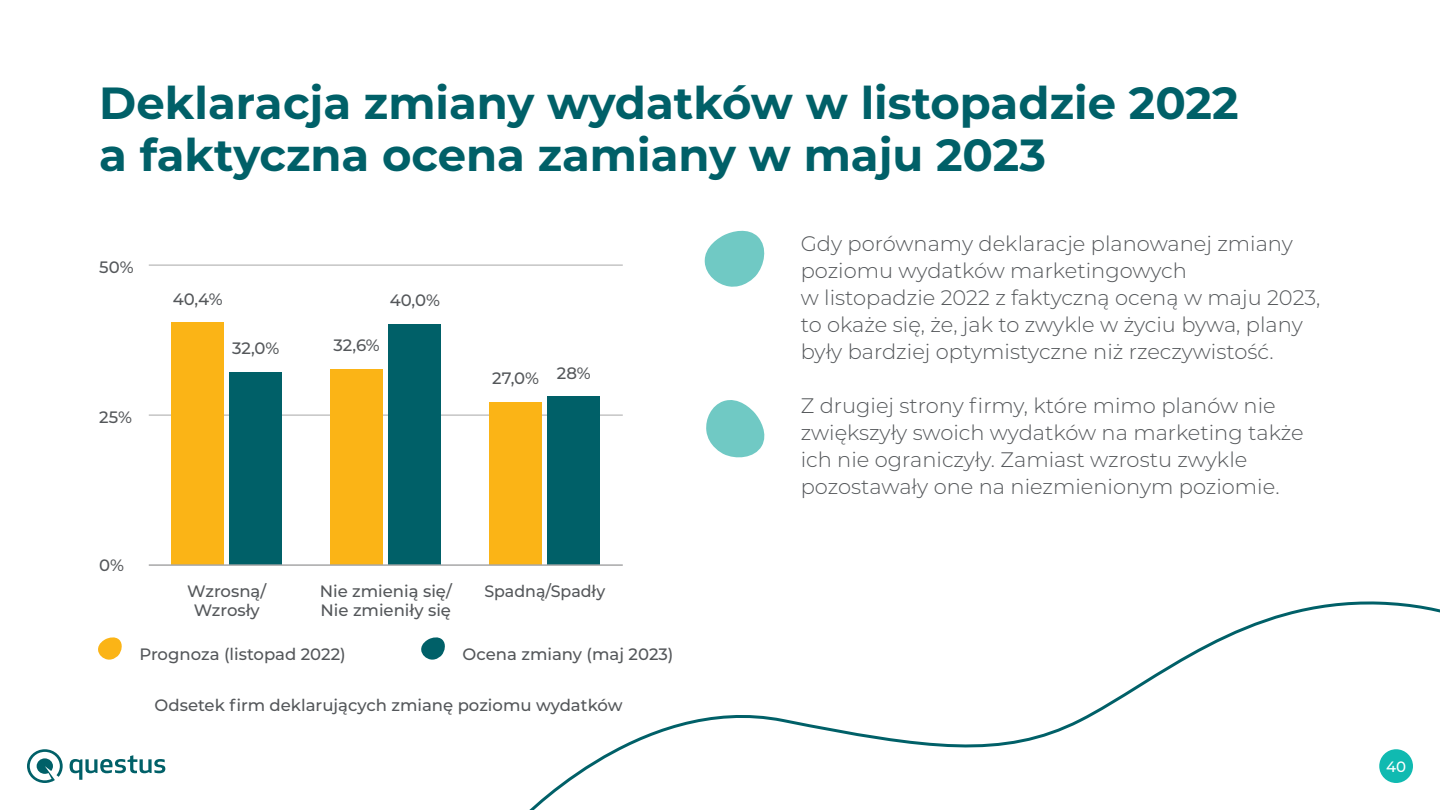
<style>
.page{position:relative;width:1440px;height:810px;background:#fff}
.page>*{position:absolute;margin:0;border:0;box-sizing:border-box;transform-origin:0 0}
.t1{font:700 45px "Montserrat";color:#006068}
.t2{font:300 21px/27px "Montserrat";color:#54575a}
.t3{font:500 16.5px/18.8px "Montserrat";color:#54575a;text-align:center}
.t4{font:500 16.5px "Montserrat";color:#54575a;scale:.96 1}
.t5{font:500 15px "Montserrat";color:#fff}
</style>
<div class="page">
<svg style="left:27px;top:749px;width:36px;height:34px"></svg>
<svg style="left:70px;top:755px;width:95px;height:25px"></svg>
<svg style="left:704px;top:230px;width:61px;height:57px"></svg>
<svg style="left:706px;top:400px;width:59px;height:58px"></svg>
<svg style="left:529px;top:601px;width:911px;height:209px"></svg>
<hr style="left:149px;top:415px;width:474px;height:1px;background:#a7a7a8">
<div style="left:171px;top:322px;width:53px;height:242px;background:#fbb416"></div>
<div style="left:230px;top:372px;width:52px;height:192px;background:#006068"></div>
<div style="left:330px;top:369px;width:53px;height:195px;background:#fbb416"></div>
<div style="left:389px;top:324px;width:52px;height:240px;background:#006068"></div>
<div style="left:489px;top:402px;width:53px;height:162px;background:#fbb416"></div>
<div style="left:548px;top:396px;width:52px;height:168px;background:#006068"></div>
<hr style="left:149px;top:265px;width:474px;height:1px;background:#a7a7a8">
<hr style="left:149px;top:564px;width:474px;height:2px;background:#a7a7a8">
<svg style="left:98px;top:637px;width:24px;height:23px"></svg>
<svg style="left:421px;top:637px;width:24px;height:23px"></svg>
<p class="t1" style="left:99px;top:70px;width:1141px">Deklaracja zmiany wydatków w listopadzie 2022</p>
<p class="t1" style="left:99px;top:123px;width:948px">a faktyczna ocena zamiany w maju 2023</p>
<p class="t3" style="left:99px;top:257px;width:36px">50%</p>
<p class="t3" style="left:99px;top:408px;width:34px">25%</p>
<p class="t3" style="left:173px;top:289px;width:51px">40,4%</p>
<p class="t3" style="left:390px;top:290px;width:52px">40,0%</p>
<p class="t3" style="left:232px;top:338px;width:49px">32,0%</p>
<p class="t3" style="left:334px;top:335px;width:48px">32,6%</p>
<p class="t3" style="left:492px;top:368px;width:48px">27,0%</p>
<p class="t3" style="left:557px;top:364px;width:35px">28%</p>
<p class="t3" style="left:99px;top:555px;width:26px">0%</p>
<p class="t3" style="left:187px;top:582px;width:80px">Wzrosną/<br>Wzrosły</p>
<p class="t3" style="left:320px;top:582px;width:134px;text-align:left">Nie zmienią się/<br>Nie zmieniły się</p>
<p class="t4" style="left:484px;top:580px;width:127px">Spadną/Spadły</p>
<p class="t3" style="left:139px;top:644px;width:208px">Prognoza (listopad 2022)</p>
<p class="t3" style="left:463px;top:644px;width:212px">Ocena zmiany (maj 2023)</p>
<p class="t3" style="left:155px;top:695px;width:469px">Odsetek firm deklarujących zmianę poziomu wydatków</p>
<p class="t2" style="left:801px;top:230px;width:494px">Gdy porównamy deklaracje planowanej zmiany poziomu wydatków marketingowych</p>
<p class="t2" style="left:801px;top:284px;width:521px">w listopadzie 2022 z faktyczną oceną w maju 2023, to okaże się, że, jak to zwykle w życiu bywa, plany były bardziej optymistyczne niż rzeczywistość.</p>
<p class="t2" style="left:801px;top:392px;width:505px">Z drugiej strony firmy, które mimo planów nie zwiększyły swoich wydatków na marketing także ich nie ograniczyły. Zamiast wzrostu zwykle pozostawały one na niezmienionym poziomie.</p>
<p class="t5" style="left:1386px;top:756px;width:22px">40</p>
</div>
